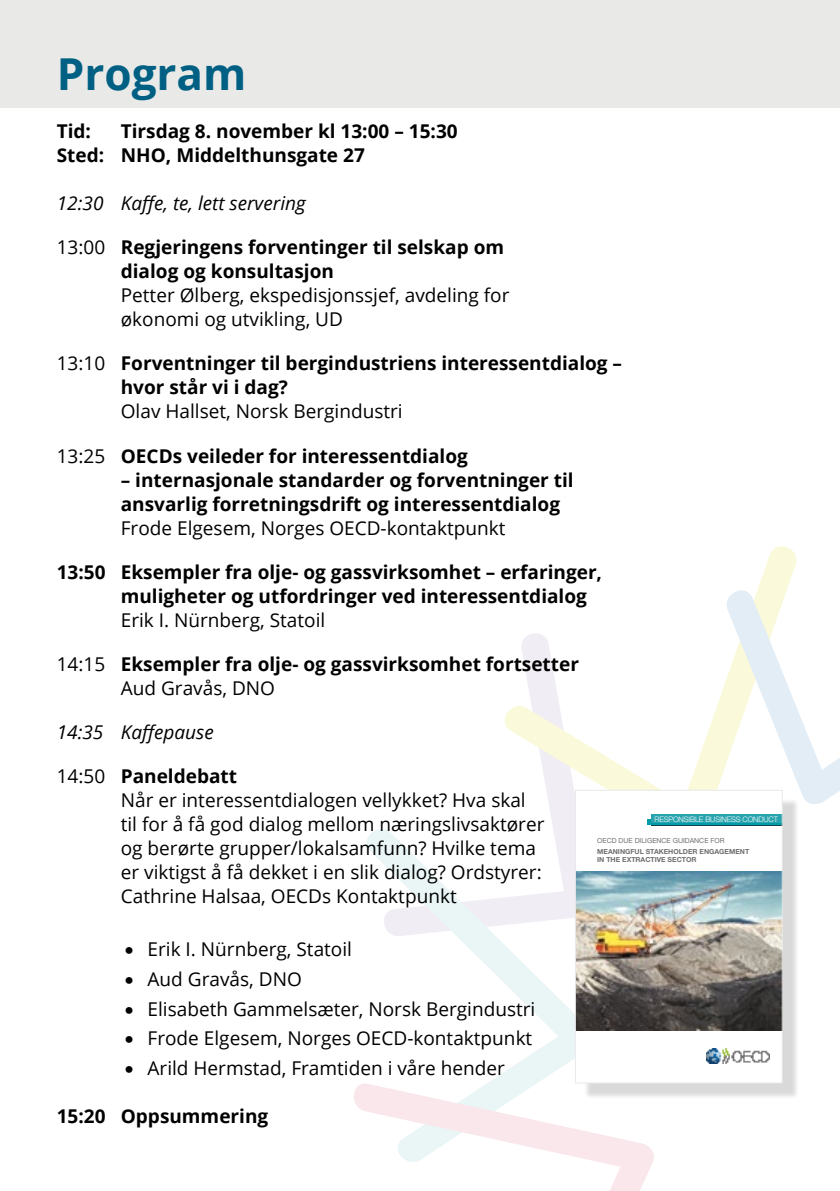
<style>
.page{position:relative;width:840px;height:1191px;background:#fff}
.page>*{position:absolute;margin:0;border:0;box-sizing:border-box;transform-origin:0 0}
.t1{font:700 44px "Open Sans";color:#006083}
.t2{font:19px/24px "Open Sans";color:#000}
.t3{font:700 19px/24px "Open Sans";color:#000}
.t4{font:italic 19px "Open Sans";color:#000}
.t5{font:300 7.6px "Helvetica Neue LT Std";letter-spacing:-.02em;color:#fff}
.t6{font:700 7px/8px "Helvetica Neue LT Std";color:#706f6f}
.t7{font:7px "Helvetica Neue LT Std";color:#706f6f}
.s1{font-weight:400}
.s2{font-weight:700}
</style>
<div class="page">
<div style="left:0;top:0;width:839px;height:108px;background:#e9eae8"></div>
<svg style="left:504px;top:546px;width:293px;height:275px"></svg>
<svg style="left:366px;top:821px;width:209px;height:259px"></svg>
<svg style="left:354px;top:1080px;width:300px;height:111px"></svg>
<svg style="left:720px;top:582px;width:119px;height:222px"></svg>
<div style="left:584px;top:798px;width:214px;height:300px;background:#000;opacity:.15"></div>
<div style="left:575px;top:790px;width:206px;height:293px;background:#fff"></div>
<img style="left:643px;top:1030px;width:70px;height:1px">
<svg style="left:650px;top:824px;width:130px;height:2px"></svg>
<div style="left:647px;top:819px;width:134px;height:5px;background:#009baa"></div>
<div style="left:650px;top:814px;width:131px;height:9px;background:#29a4ae"></div>
<img style="left:706px;top:1048px;width:63px;height:16px">
<img style="left:577px;top:871px;width:203px;height:159px">
<div style="left:575px;top:790px;width:207px;height:293px;border:1px solid #e9eae8"></div>
<h1 class="t1" style="left:57px;top:43px;width:191px">Program</h1>
<p class="t3" style="left:57px;top:119px;width:36px">Tid:</p>
<p class="t3" style="left:57px;top:119px;width:402px;text-indent:64px">Tirsdag 8. november kl 13:00 – 15:30<br>Sted: NHO, Middelthunsgate 27</p>
<p class="t4" style="left:57px;top:190px;width:250px">12:30 Kaffe, te, lett servering</p>
<p class="t3" style="left:121px;top:235px;width:384px;text-indent:-64px"><span class="s1">13:00</span> Regjeringens forventinger til selskap om dialog og konsultasjon</p>
<p class="t2" style="left:121px;top:283px;width:390px">Petter Ølberg, ekspedisjonssjef, avdeling for økonomi og utvikling, UD</p>
<p class="t3" style="left:121px;top:351px;width:502px;text-indent:-64px"><span class="s1">13:10</span> Forventninger til bergindustriens interessentdialog – hvor står vi i dag?</p>
<p class="t2" style="left:121px;top:399px;width:283px">Olav Hallset, Norsk Bergindustri</p>
<p class="t3" style="left:57px;top:443px;width:412px"><span class="s1">13:25</span> OECDs veileder for interessentdialog</p>
<p class="t3" style="left:121px;top:467px;width:454px">– internasjonale standarder og forventninger til ansvarlig forretningsdrift og interessentdialog</p>
<p class="t2" style="left:121px;top:515px;width:386px">Frode Elgesem, Norges OECD-kontaktpunkt</p>
<p class="t3" style="left:121px;top:559px;width:482px;text-indent:-64px">13:50 Eksempler fra olje- og gassvirksomhet – erfaringer, muligheter og utfordringer ved interessentdialog</p>
<p class="t2" style="left:121px;top:607px;width:206px">Erik I. Nürnberg, Statoil</p>
<p class="t3" style="left:121px;top:651px;width:459px;text-indent:-64px"><span class="s1">14:15</span> Eksempler fra olje- og gassvirksomhet fortsetter<br><span class="s1">Aud Gravås, DNO</span></p>
<p class="t4" style="left:57px;top:718px;width:158px">14:35 Kaffepause</p>
<p class="t2" style="left:121px;top:763px;width:425px;text-indent:-64px">14:50 <span class="s2">Paneldebatt<br></span>Når er interessentdialogen vellykket? Hva skal til for å få god dialog mellom næringslivsaktører og berørte grupper/lokalsamfunn? Hvilke tema er viktigst å få dekket i en slik dialog? Ordstyrer:<br>Cathrine Halsaa, OECDs Kontaktpunkt</p>
<p class="t2" style="left:125px;top:937px;width:228px">• Erik I. Nürnberg, Statoil</p>
<p class="t2" style="left:125px;top:966px;width:178px">• Aud Gravås, DNO</p>
<p class="t2" style="left:125px;top:996px;width:412px">• Elisabeth Gammelsæter, Norsk Bergindustri</p>
<p class="t2" style="left:125px;top:1026px;width:409px">• Frode Elgesem, Norges OECD-kontaktpunkt</p>
<p class="t2" style="left:125px;top:1055px;width:381px">• Arild Hermstad, Framtiden i våre hender</p>
<p class="t3" style="left:57px;top:1103px;width:213px">15:20 Oppsummering</p>
<p class="t5" style="left:654px;top:814px;width:125px">RESPONSIBLE BUSINESS CONDUCT</p>
<p class="t6" style="left:597px;top:847px;width:153px">MEANINGFUL STAKEHOLDER ENGAGEMENT<br>IN THE EXTRACTIVE SECTOR</p>
<p class="t7" style="left:597px;top:836px;width:129px">OECD DUE DILIGENCE GUIDANCE FOR</p>
</div>
